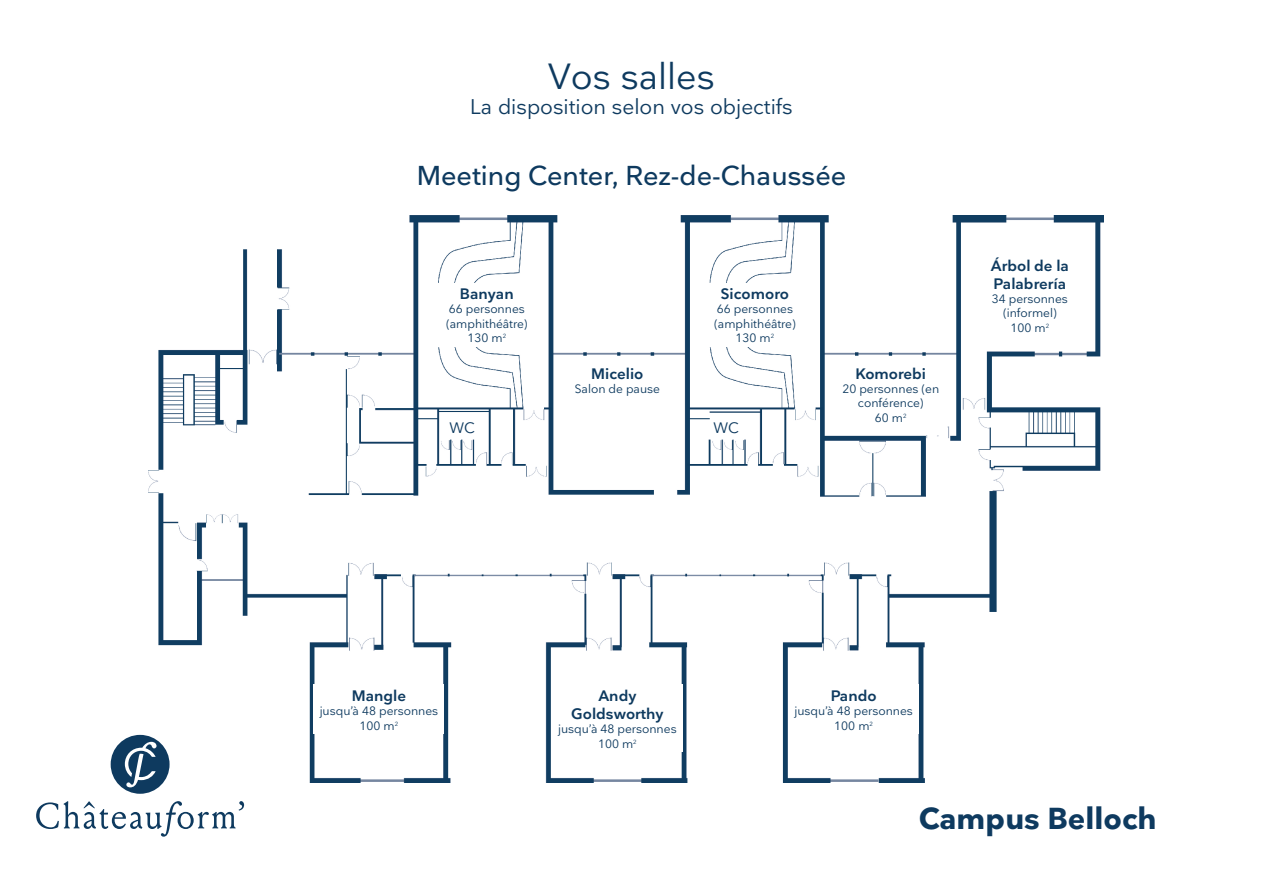
<style>
.page{position:relative;width:1263px;height:893px;background:#fff}
.page>*{position:absolute;margin:0;border:0;box-sizing:border-box;transform-origin:0 0}
.t1{font:36px "Nationale";color:#0e3a5f}
.t2{font:700 30px "Nationale";color:#0e3a5f}
.t3{font:500 27px "Nationale";color:#0e3a5f}
.t4{font:21px "Nationale";color:#0e3a5f}
.t5{font:600 15px/18px "Nationale";color:#0e3a5f;text-align:center}
.t6{font:15px "Nationale";color:#0e3a5f}
.t7{font:12px/14.4px "Nationale";color:#0e3a5f;text-align:center}
</style>
<div class="page">
<img style="left:149px;top:216px;width:954px;height:566px">
<div style="left:431px;top:283px;width:112px;height:63px;background:#fff"></div>
<div style="left:314px;top:685px;width:130px;height:49px;background:#fff"></div>
<div style="left:788px;top:685px;width:131px;height:49px;background:#fff"></div>
<div style="left:552px;top:685px;width:131px;height:67px;background:#fff"></div>
<div style="left:699px;top:283px;width:112px;height:63px;background:#fff"></div>
<div style="left:835px;top:362px;width:112px;height:73px;background:#fff"></div>
<div style="left:561px;top:362px;width:112px;height:73px;background:#fff"></div>
<div style="left:974px;top:254px;width:112px;height:82px;background:#fff"></div>
<svg style="left:36px;top:801px;width:208px;height:36px"></svg>
<svg style="left:111px;top:735px;width:59px;height:59px"></svg>
<h1 class="t1" style="left:548px;top:56px;width:168px">Vos salles</h1>
<h3 class="t4" style="left:470px;top:95px;width:324px">La disposition selon vos objectifs</h3>
<h3 class="t3" style="left:417px;top:160px;width:431px">Meeting Center, Rez-de-Chaussée</h3>
<p class="t5" style="left:460px;top:285px;width:55px">Banyan</p>
<p class="t7" style="left:446px;top:302px;width:83px">66 personnes (amphithéâtre)<br>130 m<sup>2</sup></p>
<p class="t5" style="left:591px;top:364px;width:54px">Micelio</p>
<p class="t7" style="left:575px;top:382px;width:87px">Salon de pause</p>
<p class="t5" style="left:721px;top:285px;width:70px">Sicomoro</p>
<p class="t7" style="left:714px;top:302px;width:83px">66 personnes (amphithéâtre)<br>130 m<sup>2</sup></p>
<p class="t6" style="left:449px;top:419px;width:27px">WC</p>
<p class="t6" style="left:714px;top:419px;width:27px">WC</p>
<p class="t5" style="left:855px;top:364px;width:72px">Komorebi</p>
<p class="t7" style="left:842px;top:382px;width:98px">20 personnes (en conférence)<br>60 m<sup>2</sup></p>
<p class="t5" style="left:991px;top:256px;width:80px;text-align:left">Árbol de la<br>Palabrería</p>
<p class="t7" style="left:992px;top:292px;width:78px">34 personnes (informel)<br>100 m<sup>2</sup></p>
<p class="t5" style="left:352px;top:687px;width:56px">Mangle</p>
<p class="t7" style="left:320px;top:704px;width:120px">jusqu’à 48 personnes<br>100 m<sup>2</sup></p>
<p class="t5" style="left:571px;top:687px;width:94px">Andy<br>Goldsworthy</p>
<p class="t7" style="left:558px;top:722px;width:120px">jusqu’à 48 personnes<br>100 m<sup>2</sup></p>
<p class="t5" style="left:831px;top:687px;width:47px">Pando</p>
<p class="t7" style="left:794px;top:704px;width:120px">jusqu’à 48 personnes<br>100 m<sup>2</sup></p>
<h2 class="t2" style="left:919px;top:801px;width:239px">Campus Belloch</h2>
</div>
